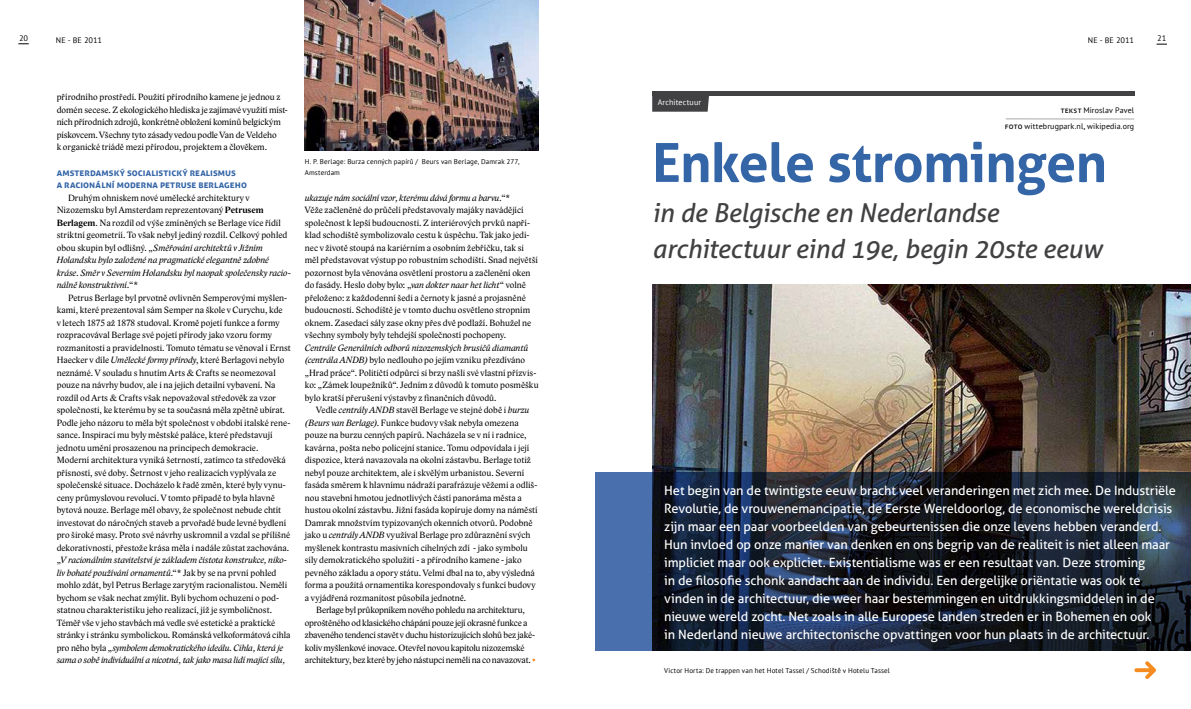
<style>
.page{position:relative;width:1191px;height:709px;background:#fff}
.page>*{position:absolute;margin:0;border:0;box-sizing:border-box;transform-origin:0 0}
.t1{font:700 54px "Aller";letter-spacing:-.015em;color:#3465a7}
.t2{font:italic 26px/36px "Aller";letter-spacing:-.01em;color:#414042}
.t3{font:12.8px/18px "Aller";letter-spacing:-.01em;color:#fff}
.t4{font:700 10px/12.5px "Aller";letter-spacing:.03em;color:#3465a7}
.t5{font:9.3px/12.5px "Lido STF";letter-spacing:.005em;color:#000}
.t6{font:9.3px/12.5px "Lido STF";letter-spacing:-.015em;color:#000}
.t7{font:8px/16px "PT Sans";letter-spacing:.01em;color:#000;text-align:right}
.t8{font:8px "PT Sans";letter-spacing:.015em;color:#fff}
.t9{font:7px/11px "PT Sans";letter-spacing:.02em;color:#000}
.s1{font-weight:700}
.s2{font-style:italic}
.s3{color:#f68b1f}
.s4{font-family:"Aller"}
</style>
<div class="page">
<img style="left:305px;top:0;width:234px;height:150px">
<img style="left:652px;top:285px;width:539px;height:187px">
<svg style="left:595px;top:472px;width:596px;height:178px;background:#1c273b"></svg>
<hr style="left:1005px;top:118px;width:129px;height:1px;background:#a7a9ac">
<svg style="left:652px;top:96px;width:57px;height:16px"></svg>
<hr style="left:652px;top:92px;width:482px;height:4px;background:#414042">
<svg style="left:1134px;top:661px;width:22px;height:18px"></svg>
<p class="t7" style="left:19px;top:30px;width:11px">20</p>
<p class="t7" style="left:56px;top:32px;width:48px">NE - BE 2011</p>
<p class="t7" style="left:1087px;top:32px;width:48px">NE - BE 2011</p>
<p class="t7" style="left:1157px;top:30px;width:11px">21</p>
<p class="t5" style="left:57px;top:91px;width:233px">přírodního prostředí. Použití přírodního kamene je jednou z domén secese. Z ekologického hlediska je zajímavé využití míst&shy;ních přírodních zdrojů, konkrétně obložení komínů belgickým pískovcem. Všechny tyto zásady vedou podle Van de Veldeho<br>k organické triádě mezi přírodou, projektem a člověkem.</p>
<p class="t4" style="left:57px;top:166px;width:192px">amsterdamský socialistický realismus<br>a racionální moderna petruse berlageho</p>
<p class="t5" style="left:57px;top:191px;width:235px;text-indent:11px">Druhým ohniskem nové umělecké architektury v Nizozemsku byl Amsterdam reprezentovaný <span class="s1">Petrusem Berlagem</span>. Na rozdíl od výše zmíněných se Berlage více řídil striktní geometrií. To však nebyl jediný rozdíl. Celkový pohled obou skupin byl odlišný. „<span class="s2">Směřování architektů v Jižním Holandsku bylo založené na pragmatické elegantně zdobné kráse. Směr v Severním Holandsku byl naopak společensky racio&shy;nálně konstruktivní.</span>“*</p>
<p class="t5" style="left:57px;top:291px;width:235px;text-indent:11px">Petrus Berlage byl prvotně ovlivněn Semperovými myšlen&shy;kami, které prezentoval sám Semper na škole v Curychu, kde<br>v letech 1875 až 1878 studoval. Kromě pojetí funkce a formy rozpracovával Berlage své pojetí přírody jako vzoru formy rozmanitosti a pravidelnosti. Tomuto tématu se věnoval i Ernst Haecker v díle <span class="s2">Umělecké formy přírody</span>, které Berlagovi nebylo neznámé. V souladu s hnutím Arts &amp; Crafts se neomezoval pouze na návrhy budov, ale i na jejich detailní vybavení. Na rozdíl od Arts &amp; Crafts však nepovažoval středověk za vzor společnosti, ke kterému by se ta současná měla zpětně ubírat.<br>Podle jeho názoru to měla být společnost v období italské rene&shy;sance. Inspirací mu byly městské paláce, které představují jednotu umění prosazenou na principech demokracie.<br>Moderní architektura vyniká šetrností, zatímco ta středověká přísností, své doby. Šetrnost v jeho realizacích vyplývala ze společenské situace. Docházelo k řadě změn, které byly vynu&shy;ceny průmyslovou revolucí. V tomto případě to byla hlavně bytová nouze. Berlage měl obavy, že společnost nebude chtít investovat do náročných staveb a prvořadé bude levné bydlení pro široké masy. Proto své návrhy uskromnil a vzdal se přílišné dekorativnosti, přestože krása měla i nadále zůstat zachována. „<span class="s2">V racionálním stavitelství je základem čistota konstrukce, niko&shy;liv bohaté používání ornamentů</span>.“* Jak by se na první pohled mohlo zdát, byl Petrus Berlage zarytým racionalistou. Neměli bychom se však nechat zmýlit. Byli bychom ochuzeni o pod&shy;statnou charakteristiku jeho realizací, jíž je symboličnost.<br>Téměř vše v jeho stavbách má vedle své estetické a praktické stránky i stránku symbolickou. Románská velkoformátová cihla pro něho byla „<span class="s2">symbolem demokratického ideálu. Cihla, která je sama o sobě individuální a nicotná, tak jako masa lidí mající sílu,</span></p>
<p class="t9" style="left:305px;top:156px;width:216px">H. P. Berlage: Burza cenných papírů / Beurs van Berlage, Damrak 277,<br>Amsterdam</p>
<p class="t5" style="left:305px;top:191px;width:235px"><span class="s2">ukazuje nám sociální vzor, kterému dává formu a barvu.</span>“*<br>Věže začleněné do průčelí představovaly majáky navádějící společnost k lepší budoucnosti. Z interiérových prvků napří&shy;klad schodiště symbolizovalo cestu k úspěchu. Tak jako jedi&shy;nec v životě stoupá na kariérním a osobním žebříčku, tak si měl představovat výstup po robustním schodišti. Snad největší pozornost byla věnována osvětlení prostoru a začlenění oken do fasády. Heslo doby bylo: „<span class="s2">van dokter naar het licht</span>“ volně přeloženo: z každodenní šedi a černoty k jasné a projasněné budoucnosti. Schodiště je v tomto duchu osvětleno stropním oknem. Zasedací sály zase okny přes dvě podlaží. Bohužel ne všechny symboly byly tehdejší společností pochopeny.</p>
<p class="t5" style="left:305px;top:341px;width:235px"><span class="s2">Centrále Generálních odborů nizozemských brusičů diamantů (centrála ANDB)</span> bylo nedlouho po jejím vzniku přezdíváno „Hrad práce“. Političtí odpůrci si brzy našli své vlastní přízvis&shy;ko: „Zámek loupežníků“. Jedním z důvodů k tomuto posměšku bylo kratší přerušení výstavby z finančních důvodů.</p>
<p class="t5" style="left:305px;top:404px;width:234px;text-indent:11px">Vedle <span class="s2">centrály ANDB</span> stavěl Berlage ve stejné době i <span class="s2">burzu (Beurs van Berlage)</span>. Funkce budovy však nebyla omezena pouze na burzu cenných papírů. Nacházela se v ní i radnice, kavárna, pošta nebo policejní stanice. Tomu odpovídala i její dispozice, která navazovala na okolní zástavbu. Berlage totiž nebyl pouze architektem, ale i skvělým urbanistou. Severní fasáda směrem k hlavnímu nádraží parafrázuje věžemi a odliš&shy;nou stavební hmotou jednotlivých částí panoráma města a hustou okolní zástavbu. Jižní fasáda kopíruje domy na náměstí Damrak množstvím typizovaných okenních otvorů. Podobně jako u <span class="s2">centrály ANDB</span> využíval Berlage pro zdůraznění svých myšlenek kontrastu masivních cihelných zdí - jako symbolu síly demokratického spolužití - a přírodního kamene - jako pevného základu a opory státu. Velmi dbal na to, aby výsledná forma a použitá ornamentika korespondovaly s funkcí budovy a vyjádřená rozmanitost působila jednotně.</p>
<p class="t6" style="left:305px;top:604px;width:232px;text-indent:11px">Berlage byl průkopníkem nového pohledu na architekturu, oproštěného od klasického chápání pouze její okrasné funkce a zbaveného tendencí stavět v duchu historizujících slohů bez jaké&shy;koliv myšlenkové inovace. Otevřel novou kapitolu nizozemské architektury, bez které by jeho nástupci neměli na co navazovat. <span class="s3">•</span></p>
<p class="t8" style="left:657px;top:97px;width:45px">Architectuur</p>
<h1 class="t1" style="left:652px;top:129px;width:456px">Enkele stromingen</h1>
<h2 class="t2" style="left:652px;top:194px;width:451px">in de Belgische en Nederlandse architectuur eind 19e, begin 20ste eeuw</h2>
<p class="t7" style="left:1005px;top:102px;width:131px"><span class="s4">tekst</span> Miroslav Pavel<br><span class="s4">foto</span> wittebrugpark.nl<span class="s4">,</span> wikipedia.org</p>
<p class="t3" style="left:664px;top:481px;width:513px">Het begin van de twintigste eeuw bracht veel veranderingen met zich mee. De Industriële Revolutie, de vrouwenemancipatie, de Eerste Wereldoorlog, de economische wereldcrisis zijn maar een paar voorbeelden van gebeurtenissen die onze levens hebben veranderd.<br>Hun invloed op onze manier van denken en ons begrip van de realiteit is niet alleen maar impliciet maar ook expliciet. Existentialisme was er een resultaat van. Deze stroming<br>in de filosofie schonk aandacht aan de individu. Een dergelijke oriëntatie was ook te vinden in de architectuur, die weer haar bestemmingen en uitdrukkingsmiddelen in de nieuwe wereld zocht. Net zoals in alle Europese landen streden er in Bohemen en ook<br>in Nederland nieuwe architectonische opvattingen voor hun plaats in de architectuur.</p>
<p class="t9" style="left:664px;top:665px;width:227px">Victor Horta: De trappen van het Hotel Tassel / Schodiště v Hotelu Tassel</p>
</div>
